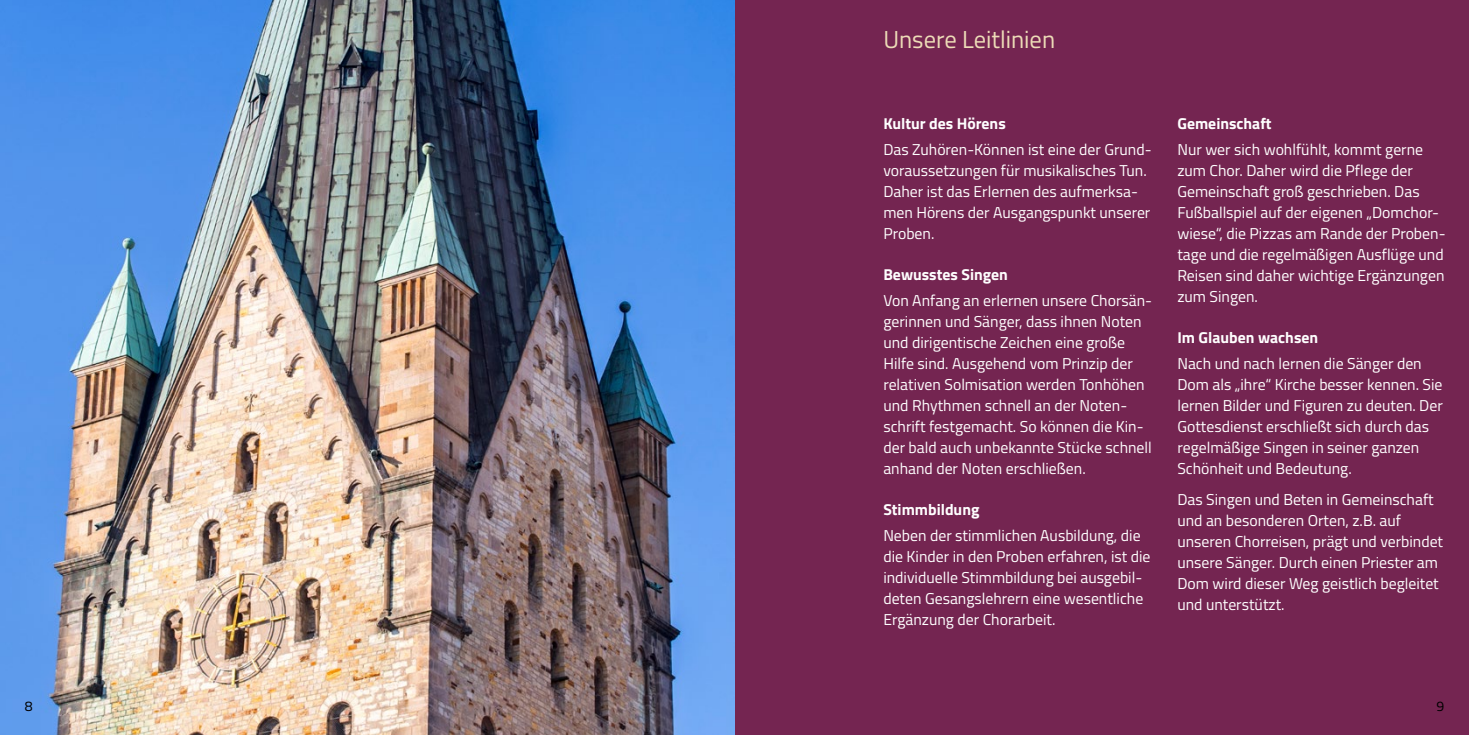
<style>
.page{position:relative;width:1469px;height:735px;background:#fff}
.page>*{position:absolute;margin:0;border:0;box-sizing:border-box;transform-origin:0 0}
.t1{font:24.5px "Titillium";color:#eddcb7}
.t2{font:15.75px/21px "Titillium";color:#fff}
.t3{font:700 15.75px "Titillium";color:#fff}
.t4{font:14px "Titillium";color:#000}
</style>
<div class="page">
<div style="left:734px;top:0;width:734px;height:734px;background:#742551"></div>
<img style="left:0;top:0;width:734px;height:734px">
<p class="t1" style="left:883px;top:22px;width:173px">Unsere Leitlinien</p>
<p class="t3" style="left:883px;top:111px;width:124px">Kultur des Hörens</p>
<p class="t2" style="left:883px;top:138px;width:270px">Das Zuhören-Können ist eine der Grund&shy;voraussetzungen für musikalisches Tun.<br>Daher ist das Erlernen des aufmerksa&shy;men Hörens der Ausgangspunkt unserer<br>Proben.</p>
<p class="t3" style="left:883px;top:262px;width:126px">Bewusstes Singen</p>
<p class="t2" style="left:883px;top:289px;width:270px">Von Anfang an erlernen unsere Chorsän&shy;gerinnen und Sänger, dass ihnen Noten und dirigentische Zeichen eine große Hilfe sind. Ausgehend vom Prinzip der relativen Solmisation werden Tonhöhen und Rhythmen schnell an der Noten&shy;schrift festgemacht. So können die Kin&shy;der bald auch unbekannte Stücke schnell anhand der Noten erschließen.</p>
<p class="t3" style="left:883px;top:497px;width:98px">Stimmbildung</p>
<p class="t2" style="left:883px;top:523px;width:269px">Neben der stimmlichen Ausbildung, die die Kinder in den Proben erfahren, ist die individuelle Stimmbildung bei ausgebil&shy;deten Gesangslehrern eine wesentliche Ergänzung der Chorarbeit.</p>
<p class="t3" style="left:1177px;top:111px;width:96px">Gemeinschaft</p>
<p class="t2" style="left:1177px;top:138px;width:270px">Nur wer sich wohlfühlt, kommt gerne zum Chor. Daher wird die Pflege der Gemeinschaft groß geschrieben. Das Fußballspiel auf der eigenen „Domchor&shy;wiese“, die Pizzas am Rande der Proben&shy;tage und die regelmäßigen Ausflüge und Reisen sind daher wichtige Ergänzungen zum Singen.</p>
<p class="t3" style="left:1177px;top:325px;width:142px">Im Glauben wachsen</p>
<p class="t2" style="left:1177px;top:352px;width:267px">Nach und nach lernen die Sänger den Dom als „ihre“ Kirche besser kennen. Sie lernen Bilder und Figuren zu deuten. Der Gottesdienst erschließt sich durch das regelmäßige Singen in seiner ganzen Schönheit und Bedeutung.</p>
<p class="t2" style="left:1177px;top:488px;width:267px">Das Singen und Beten in Gemeinschaft und an besonderen Orten, z.B. auf unseren Chorreisen, prägt und verbindet unsere Sänger. Durch einen Priester am Dom wird dieser Weg geistlich begleitet und unterstützt.</p>
<p class="t4" style="left:25px;top:695px;width:9px">8</p>
<p class="t4" style="left:1436px;top:695px;width:9px">9</p>
</div>
